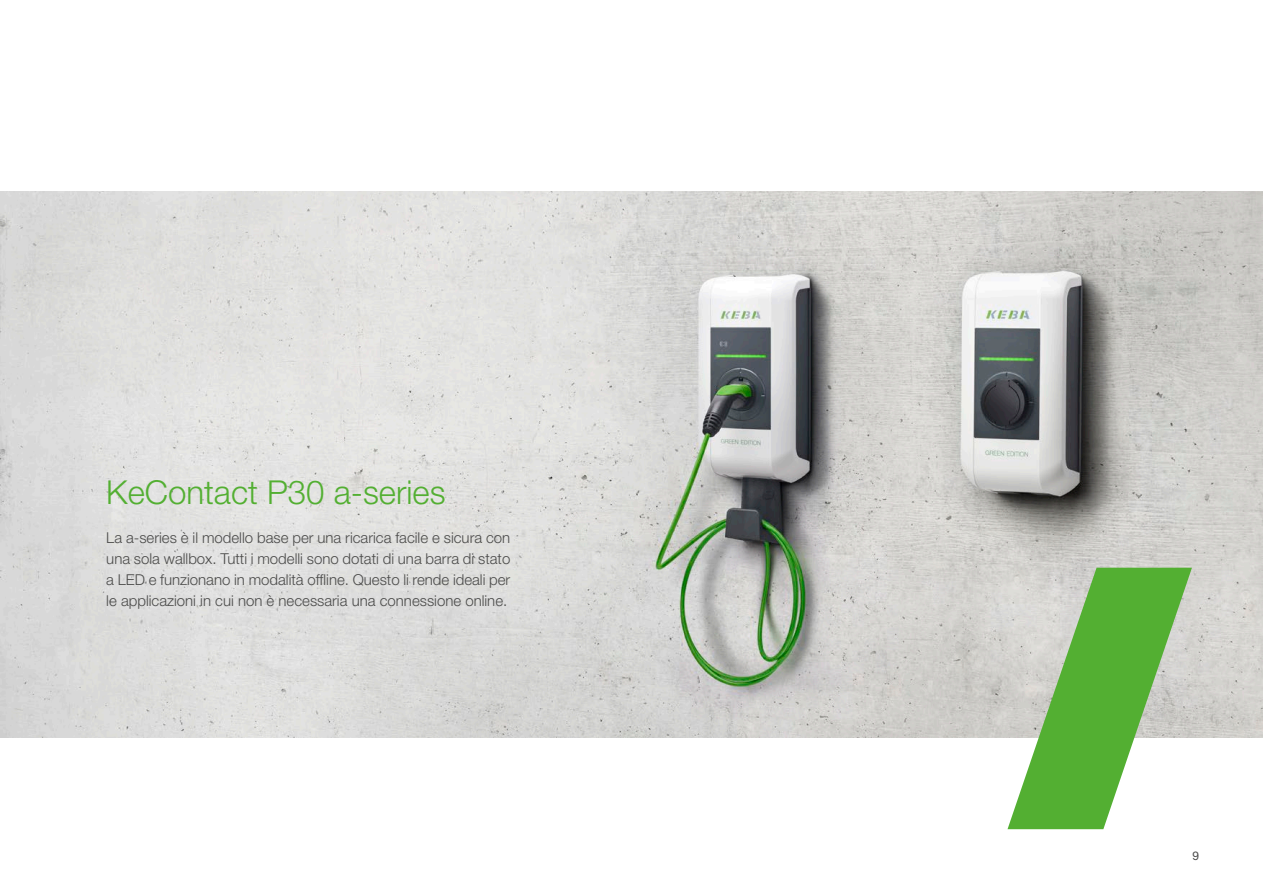
<style>
.page{position:relative;width:1263px;height:893px;background:#fff}
.page>*{position:absolute;margin:0;border:0;box-sizing:border-box;transform-origin:0 0}
.t1{font:300 33px "Helvetica Neue LT Pro";color:#53af32}
.t2{font:300 15px/21px "Helvetica Neue LT Pro";color:#4b4b4a;text-align:justify}
.t3{font:12px "Helvetica Neue LT Pro";color:#4b4b4a}
</style>
<div class="page">
<img style="left:0;top:191px;width:1263px;height:546px">
<svg style="left:1007px;top:568px;width:185px;height:261px;fill:#53af32"></svg>
<h1 class="t1" style="left:106px;top:472px;width:341px">KeContact P30 a-series</h1>
<p class="t2" style="left:106px;top:527px;width:406px">La a-series è il modello base per una ricarica facile e sicura con una sola wallbox. Tutti i modelli sono dotati di una barra di stato a LED e funzionano in modalità offline. Questo li rende ideali per le applicazioni in cui non è necessaria una connessione online.</p>
<p class="t3" style="left:1192px;top:848px;width:8px">9</p>
</div>
